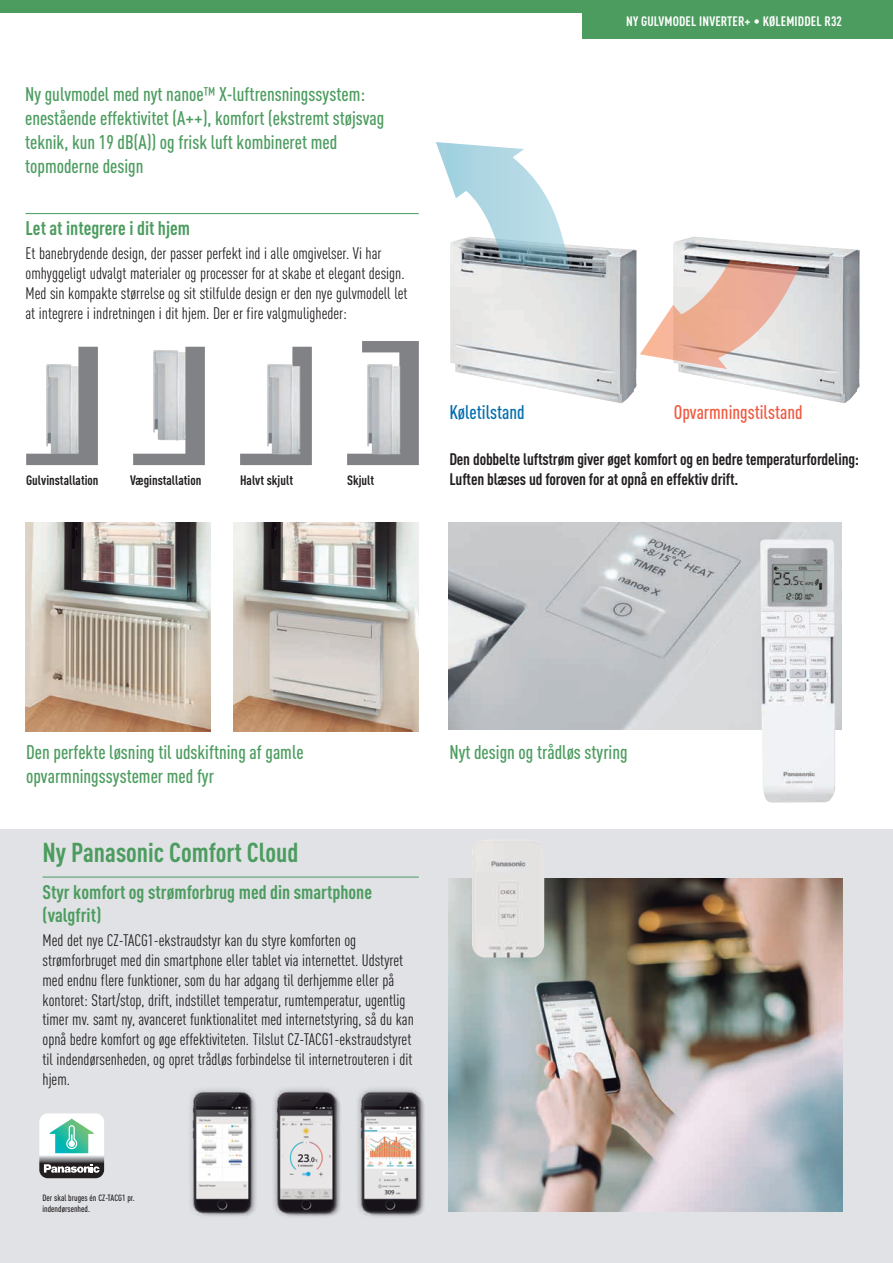
<style>
.page{position:relative;width:893px;height:1263px;background:#fff}
.page>*{position:absolute;margin:0;border:0;box-sizing:border-box;transform-origin:0 0}
.t1{font:700 27px "DIN Cond";color:#4c9c5f}
.t2{font:500 19.5px/24px "DIN Cond";color:#4c9c5f}
.t3{font:700 19.5px/23.4px "DIN Cond";color:#4c9c5f}
.t4{font:500 19.5px "DIN Cond";color:#f0593f}
.t5{font:500 19.5px "DIN Cond";color:#006dad}
.t6{font:16.5px/19.8px "DIN Cond";color:#231f20}
.t7{font:700 16.5px "DIN Cond";letter-spacing:-.01em;color:#231f20}
.t8{font:700 13.5px "DIN Cond";color:#231f20}
.t9{font:700 13.5px "DIN Cond";letter-spacing:.01em;color:#fff}
.t10{font:500 9px/10.8px "DIN Cond";color:#231f20}
</style>
<div class="page">
<div style="left:0;top:829px;width:893px;height:434px;background:#e0e2e5"></div>
<div style="left:0;top:0;width:893px;height:13px;background:#4c9c5f"></div>
<div style="left:583px;top:0;width:310px;height:38px;background:#4c9c5f"></div>
<img style="left:26px;top:522px;width:185px;height:209px">
<img style="left:234px;top:522px;width:185px;height:209px">
<img style="left:449px;top:522px;width:393px;height:207px">
<hr style="left:26px;top:213px;width:393px;height:1px;background:#4c9c5f">
<img style="left:450px;top:245px;width:186px;height:158px">
<svg style="left:436px;top:142px;width:133px;height:127px"></svg>
<img style="left:673px;top:237px;width:187px;height:166px">
<svg style="left:640px;top:260px;width:159px;height:109px"></svg>
<svg style="left:26px;top:347px;width:72px;height:118px"></svg>
<svg style="left:133px;top:347px;width:72px;height:118px"></svg>
<svg style="left:240px;top:347px;width:72px;height:118px"></svg>
<img style="left:261px;top:358px;width:45px;height:99px">
<svg style="left:347px;top:341px;width:72px;height:124px"></svg>
<img style="left:361px;top:358px;width:45px;height:99px">
<img style="left:449px;top:879px;width:393px;height:333px">
<hr style="left:43px;top:877px;width:376px;height:1px;background:#4c9c5f">
<img style="left:472px;top:840px;width:72px;height:117px">
<img style="left:189px;top:1089px;width:67px;height:127px">
<img style="left:273px;top:1088px;width:68px;height:129px">
<img style="left:357px;top:1088px;width:68px;height:129px">
<svg style="left:39px;top:1113px;width:65px;height:65px"></svg>
<img style="left:760px;top:539px;width:75px;height:263px">
<p class="t2" style="left:25px;top:81px;width:361px">Ny gulvmodel med nyt nanoe™ X-luftrensningssystem: enestående effektivitet (A++), komfort (ekstremt støjsvag teknik, kun 19 dB(A)) og frisk luft kombineret med topmoderne design</p>
<p class="t3" style="left:26px;top:216px;width:166px">Let at integrere i dit hjem</p>
<p class="t6" style="left:26px;top:243px;width:384px">Et banebrydende design, der passer perfekt ind i alle omgivelser. Vi har omhyggeligt udvalgt materialer og processer for at skabe et elegant design.<br>Med sin kompakte størrelse og sit stilfulde design er den nye gulvmodell let at integrere i indretningen i dit hjem. Der er fire valgmuligheder:</p>
<p class="t9" style="left:626px;top:13px;width:215px">NY GULVMODEL INVERTER+ • KØLEMIDDEL R32</p>
<p class="t4" style="left:674px;top:400px;width:130px">Opvarmningstilstand</p>
<p class="t7" style="left:449px;top:449px;width:411px">Den dobbelte luftstrøm giver øget komfort og en bedre temperaturfordeling:</p>
<p class="t5" style="left:449px;top:400px;width:77px">Køletilstand</p>
<p class="t8" style="left:26px;top:472px;width:74px">Gulvinstallation</p>
<p class="t8" style="left:130px;top:472px;width:73px">Væginstallation</p>
<p class="t8" style="left:240px;top:472px;width:54px">Halvt skjult</p>
<p class="t8" style="left:347px;top:472px;width:29px">Skjult</p>
<p class="t7" style="left:449px;top:469px;width:291px">Luften blæses ud foroven for at opnå en effektiv drift.</p>
<p class="t2" style="left:26px;top:740px;width:279px">Den perfekte løsning til udskiftning af gamle opvarmningssystemer med fyr</p>
<h1 class="t1" style="left:43px;top:835px;width:257px">Ny Panasonic Comfort Cloud</h1>
<p class="t3" style="left:43px;top:879px;width:331px">Styr komfort og strømforbrug med din smartphone (valgfrit)</p>
<p class="t6" style="left:43px;top:930px;width:373px">Med det nye CZ-TACG1-ekstraudstyr kan du styre komforten og strømforbruget med din smartphone eller tablet via internettet. Udstyret med endnu flere funktioner, som du har adgang til derhjemme eller på kontoret: Start/stop, drift, indstillet temperatur, rumtemperatur, ugentlig timer mv. samt ny, avanceret funktionalitet med internetstyring, så du kan opnå bedre komfort og øge effektiviteten. Tilslut CZ-TACG1-ekstraudstyret til indendørsenheden, og opret trådløs forbindelse til internetrouteren i dit hjem.</p>
<p class="t2" style="left:449px;top:740px;width:180px">Nyt design og trådløs styring</p>
<p class="t10" style="left:43px;top:1192px;width:94px">Der skal bruges én CZ-TACG1 pr. indendørsenhed.</p>
</div>
